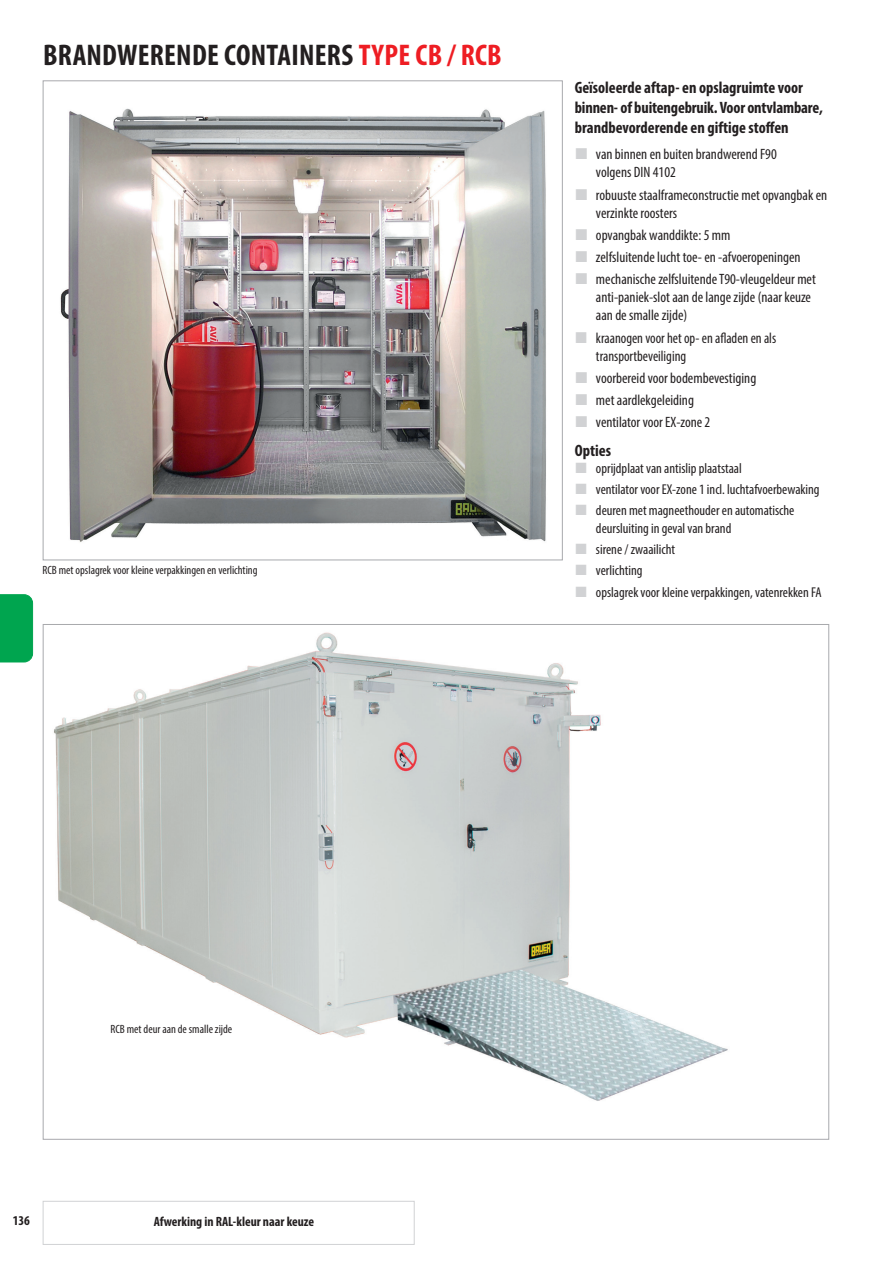
<style>
.page{position:relative;width:893px;height:1263px;background:#fff}
.page>*{position:absolute;margin:0;border:0;box-sizing:border-box;transform-origin:0 0}
.t1{font:700 condensed 30px "Myriad Pro";letter-spacing:.01em;color:#231f20}
.t2{font:700 condensed 16.5px/19.8px "Myriad Pro";color:#231f20}
.t3{font:condensed 15px/22.2px "Myriad Pro";color:#231f20}
.t4{font:condensed 15px/18px "Myriad Pro";color:#231f20;scale:.96 1}
.t5{font:condensed 14.25px/21.3px "Myriad Pro";color:#231f20}
.t6{font:700 condensed 13.5px "Myriad Pro";color:#231f20}
.t7{font:condensed 12px "Myriad Pro";color:#231f20}
.s1{color:#ee1d23}
</style>
<div class="page">
<div style="left:0;top:594px;width:33px;height:69px;background:#00a54f"></div>
<img style="left:60px;top:108px;width:486px;height:434px">
<div style="left:43px;top:1201px;width:372px;height:44px;border:1px solid #d1d2d4"></div>
<img style="left:54px;top:632px;width:674px;height:469px">
<h1 class="t1" style="left:43px;top:36px;width:460px">BRANDWERENDE CONTAINERS <span class="s1">TYPE CB / RCB</span></h1>
<p class="t7" style="left:43px;top:562px;width:217px">RCB met opslagrek voor kleine verpakkingen en verlichting</p>
<p class="t2" style="left:575px;top:77px;width:250px">Geïsoleerde aftap- en opslagruimte voor binnen- of buitengebruik. Voor ontvlambare, brandbevorderende en giftige stoffen</p>
<p class="t3" style="left:596px;top:145px;width:182px;line-height:18px">van binnen en buiten brandwerend F90 volgens DIN 4102</p>
<p class="t3" style="left:596px;top:185px;width:233px;line-height:18px">robuuste staalframeconstructie met opvangbak en verzinkte roosters</p>
<p class="t3" style="left:596px;top:224px;width:221px">opvangbak wanddikte: 5 mm<br>zelfsluitende lucht toe- en -afvoeropeningen mechanische zelfsluitende T90-vleugeldeur met</p>
<p class="t3" style="left:596px;top:288px;width:217px;line-height:18px">anti-paniek-slot aan de lange zijde (naar keuze aan de smalle zijde)</p>
<p class="t4" style="left:596px;top:328px;width:189px">kraanogen voor het op- en afladen en als transportbeveiliging</p>
<p class="t3" style="left:596px;top:367px;width:162px">voorbereid voor bodembevestiging met aardlekgeleiding<br>ventilator voor EX-zone 2</p>
<p class="t2" style="left:575px;top:440px;width:38px">Opties</p>
<p class="t5" style="left:596px;top:457px;width:225px">oprijdplaat van antislip plaatstaal<br>ventilator voor EX-zone 1 incl. luchtafvoerbewaking deuren met magneethouder en automatische</p>
<p class="t5" style="left:596px;top:517px;width:227px">deursluiting in geval van brand<br>sirene / zwaailicht<br>verlichting<br>opslagrek voor kleine verpakkingen, vatenrekken FA</p>
<p class="t7" style="left:111px;top:1021px;width:123px">RCB met deur aan de smalle zijde</p>
<p class="t6" style="left:13px;top:1212px;width:19px">136</p>
<p class="t6" style="left:154px;top:1213px;width:162px">Afwerking in RAL-kleur naar keuze</p>
</div>
